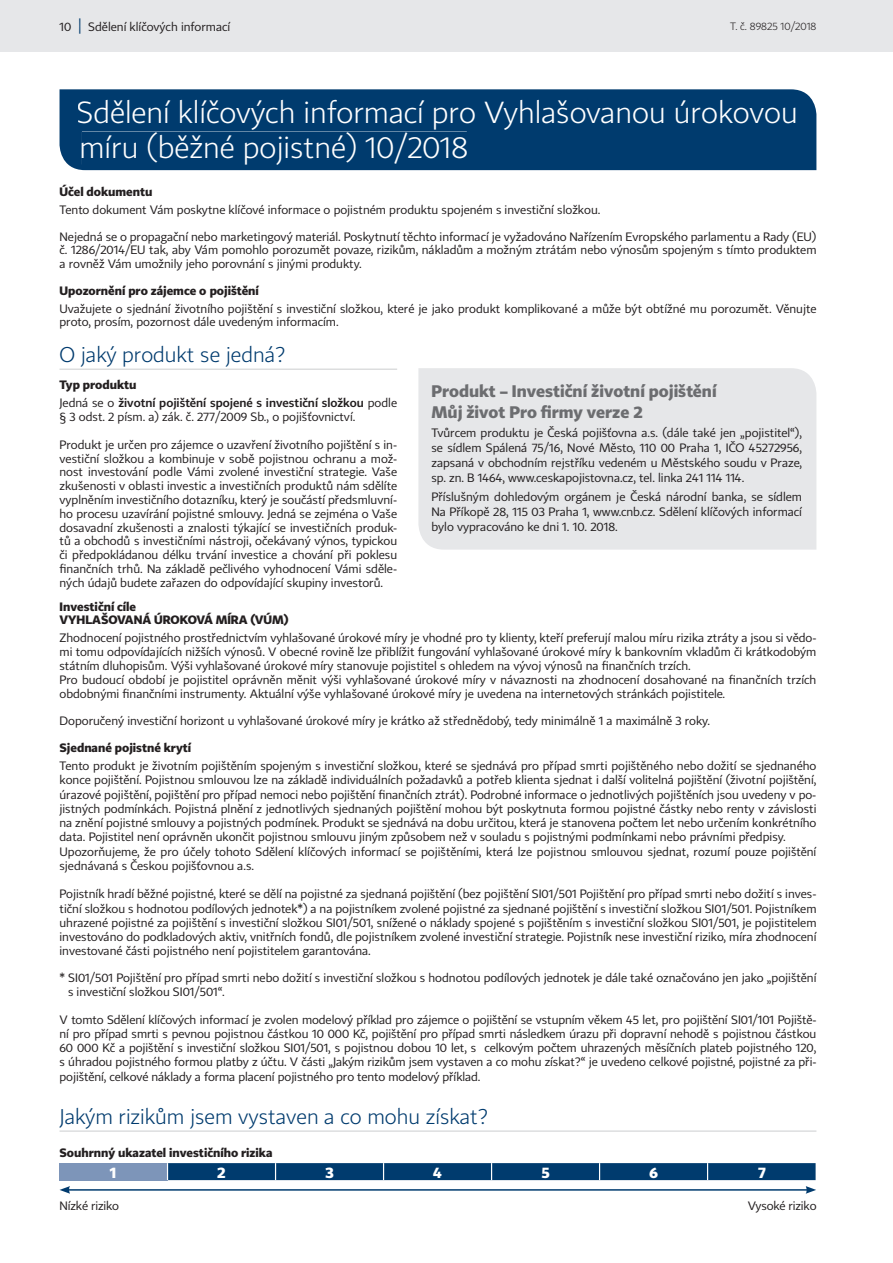
<style>
.page{position:relative;width:893px;height:1263px;background:#fff}
.page>*{position:absolute;margin:0;border:0;box-sizing:border-box;transform-origin:0 0}
.t1{font:30px/34.5px "CP Light";color:#fff}
.t2{font:21px "CP Light";color:#003b6e}
.t3{font:700 16.5px/21px "CP";color:#6c6d70}
.t4{font:700 15px "CP";color:#fff}
.t5{font:12px/14.2px "CP";color:#231f20;text-align:justify}
.t6{font:700 12px/13.5px "CP";color:#231f20}
.t7{font:700 12px "CP Light";color:#231f20}
.t8{font:10.5px "CP Light";color:#231f20}
.s1{font-size:15px;color:#003b6e}
.s2{font-family:"CP";font-weight:400}
</style>
<div class="page">
<div style="left:0;top:0;width:893px;height:51px;background:#e6e7e9"></div>
<hr style="left:60px;top:369px;width:337px;height:1px;background:#d1d2d4">
<hr style="left:60px;top:1130px;width:756px;height:2px;background:#d1d2d4">
<div style="left:60px;top:89px;width:756px;height:81px;background:#003b6e"></div>
<div style="left:78px;top:100px;width:720px;height:30px;background:#003b6e"></div>
<div style="left:82px;top:132px;width:385px;height:32px;background:#003b6e"></div>
<div style="left:60px;top:1163px;width:108px;height:17px;background:#7d95b9"></div>
<svg style="left:167px;top:1163px;width:649px;height:17px;background:#043e70"></svg>
<hr style="left:68px;top:1189px;width:740px;height:2px;background:#003b6e">
<svg style="left:60px;top:1186px;width:10px;height:8px"></svg>
<svg style="left:806px;top:1186px;width:10px;height:8px"></svg>
<div style="left:418px;top:368px;width:398px;height:182px;background:#e6e7e9"></div>
<p class="t5" style="left:60px;top:20px;width:172px">10 <span class="s1">|</span> Sdělení klíčových informací</p>
<p class="t8" style="left:730px;top:20px;width:88px">T. č. 89825 10/2018</p>
<h1 class="t1" style="left:77px;top:95px;width:723px">Sdělení klíčových informací pro Vyhlašovanou úrokovou míru (běžné pojistné) 10/2018</h1>
<p class="t6" style="left:60px;top:185px;width:95px">Účel dokumentu</p>
<p class="t5" style="left:60px;top:202px;width:542px">Tento dokument Vám poskytne klíčové informace o pojistném produktu spojeném s investiční složkou.</p>
<p class="t5" style="left:60px;top:230px;width:758px;line-height:13.5px">Nejedná se o propagační nebo marketingový materiál. Poskytnutí těchto informací je vyžadováno Nařízením Evropského parlamentu a Rady (EU) č. 1286/2014/EU tak, aby Vám pomohlo porozumět povaze, rizikům, nákladům a možným ztrátám nebo výnosům spojeným s tímto produktem a rovněž Vám umožnily jeho porovnání s jinými produkty.</p>
<p class="t6" style="left:60px;top:284px;width:201px">Upozornění pro zájemce o pojištění</p>
<p class="t5" style="left:60px;top:302px;width:758px;line-height:13.5px">Uvažujete o sjednání životního pojištění s investiční složkou, které je jako produkt komplikované a může být obtížné mu porozumět. Věnujte proto, prosím, pozornost dále uvedeným informacím.</p>
<h2 class="t2" style="left:60px;top:342px;width:227px">O jaký produkt se jedná?</h2>
<p class="t6" style="left:60px;top:378px;width:79px">Typ produktu</p>
<p class="t7" style="left:60px;top:396px;width:339px"><span class="s2">Jedná se o</span> životní pojištění spojené s investiční složkou <span class="s2">podle</span></p>
<p class="t5" style="left:60px;top:410px;width:297px">§ 3 odst. 2 písm. a) zák. č. 277/2009 Sb., o pojišťovnictví.</p>
<p class="t5" style="left:60px;top:438px;width:339px;line-height:13.8px">Produkt je určen pro zájemce o uzavření životního pojištění s in&shy;vestiční složkou a kombinuje v sobě pojistnou ochranu a mož&shy;nost investování podle Vámi zvolené investiční strategie. Vaše zkušenosti v oblasti investic a investičních produktů nám sdělíte vyplněním investičního dotazníku, který je součástí předsmluvní&shy;ho procesu uzavírání pojistné smlouvy. Jedná se zejména o Vaše dosavadní zkušenosti a znalosti týkající se investičních produk&shy;tů a obchodů s investičními nástroji, očekávaný výnos, typickou či předpokládanou délku trvání investice a chování při poklesu finančních trhů. Na základě pečlivého vyhodnocení Vámi sděle&shy;ných údajů budete zařazen do odpovídající skupiny investorů.</p>
<p class="t6" style="left:60px;top:600px;width:231px">Investiční cíle<br>VYHLAŠOVANÁ ÚROKOVÁ MÍRA (VÚM)</p>
<p class="t5" style="left:60px;top:631px;width:758px;line-height:13.8px;text-align:left">Zhodnocení pojistného prostřednictvím vyhlašované úrokové míry je vhodné pro ty klienty, kteří preferují malou míru rizika ztráty a jsou si vědo&shy;mi tomu odpovídajících nižších výnosů. V obecné rovině lze přiblížit fungování vyhlašované úrokové míry k bankovním vkladům či krátkodobým státním dluhopisům. Výši vyhlašované úrokové míry stanovuje pojistitel s ohledem na vývoj výnosů na finančních trzích.<br>Pro budoucí období je pojistitel oprávněn měnit výši vyhlašované úrokové míry v návaznosti na zhodnocení dosahované na finančních trzích obdobnými finančními instrumenty. Aktuální výše vyhlašované úrokové míry je uvedena na internetových stránkách pojistitele.</p>
<p class="t5" style="left:60px;top:713px;width:652px">Doporučený investiční horizont u vyhlašované úrokové míry je krátko až střednědobý, tedy minimálně 1 a maximálně 3 roky.</p>
<p class="t6" style="left:60px;top:740px;width:133px">Sjednané pojistné krytí</p>
<p class="t5" style="left:60px;top:759px;width:758px;text-align:left">Tento produkt je životním pojištěním spojeným s investiční složkou, které se sjednává pro případ smrti pojištěného nebo dožití se sjednaného konce pojištění. Pojistnou smlouvou lze na základě individuálních požadavků a potřeb klienta sjednat i další volitelná pojištění (životní pojištění, úrazové pojištění, pojištění pro případ nemoci nebo pojištění finančních ztrát). Podrobné informace o jednotlivých pojištěních jsou uvedeny v po&shy;jistných podmínkách. Pojistná plnění z jednotlivých sjednaných pojištění mohou být poskytnuta formou pojistné částky nebo renty v závislosti na znění pojistné smlouvy a pojistných podmínek. Produkt se sjednává na dobu určitou, která je stanovena počtem let nebo určením konkrétního data. Pojistitel není oprávněn ukončit pojistnou smlouvu jiným způsobem než v souladu s pojistnými podmínkami nebo právními předpisy.<br>Upozorňujeme, že pro účely tohoto Sdělení klíčových informací se pojištěními, která lze pojistnou smlouvou sjednat, rozumí pouze pojištění sjednávaná s Českou pojišťovnou a.s.</p>
<p class="t5" style="left:60px;top:887px;width:758px">Pojistník hradí běžné pojistné, které se dělí na pojistné za sjednaná pojištění (bez pojištění SI01/501 Pojištění pro případ smrti nebo dožití s inves&shy;tiční složkou s hodnotou podílových jednotek*) a na pojistníkem zvolené pojistné za sjednané pojištění s investiční složkou SI01/501. Pojistníkem uhrazené pojistné za pojištění s investiční složkou SI01/501, snížené o náklady spojené s pojištěním s investiční složkou SI01/501, je pojistitelem investováno do podkladových aktiv, vnitřních fondů, dle pojistníkem zvolené investiční strategie. Pojistník nese investiční riziko, míra zhodnocení investované části pojistného není pojistitelem garantována.</p>
<p class="t5" style="left:68px;top:971px;width:750px;line-height:13.5px;text-indent:-9px">* SI01/501 Pojištění pro případ smrti nebo dožití s investiční složkou s hodnotou podílových jednotek je dále také označováno jen jako „pojištění s investiční složkou SI01/501“.</p>
<p class="t5" style="left:60px;top:1012px;width:758px">V tomto Sdělení klíčových informací je zvolen modelový příklad pro zájemce o pojištění se vstupním věkem 45 let, pro pojištění SI01/101 Pojiště&shy;ní pro případ smrti s pevnou pojistnou částkou 10 000 Kč, pojištění pro případ smrti následkem úrazu při dopravní nehodě s pojistnou částkou 60 000 Kč a pojištění s investiční složkou SI01/501, s pojistnou dobou 10 let, s celkovým počtem uhrazených měsíčních plateb pojistného 120, s úhradou pojistného formou platby z účtu. V části „Jakým rizikům jsem vystaven a co mohu získat?“ je uvedeno celkové pojistné, pojistné za při&shy;pojištění, celkové náklady a forma placení pojistného pro tento modelový příklad.</p>
<h2 class="t2" style="left:60px;top:1104px;width:430px">Jakým rizikům jsem vystaven a co mohu získat?</h2>
<p class="t6" style="left:60px;top:1145px;width:214px">Souhrnný ukazatel investičního rizika</p>
<p class="t4" style="left:110px;top:1163px;width:8px">1</p>
<p class="t4" style="left:217px;top:1163px;width:10px">2</p>
<p class="t4" style="left:325px;top:1163px;width:10px">3</p>
<p class="t4" style="left:433px;top:1163px;width:10px">4</p>
<p class="t4" style="left:541px;top:1163px;width:10px">5</p>
<p class="t4" style="left:649px;top:1163px;width:10px">6</p>
<p class="t4" style="left:758px;top:1163px;width:9px">7</p>
<p class="t5" style="left:60px;top:1198px;width:61px">Nízké riziko</p>
<p class="t5" style="left:748px;top:1198px;width:70px">Vysoké riziko</p>
<h3 class="t3" style="left:431px;top:380px;width:287px">Produkt – Investiční životní pojištění<br>Můj život Pro firmy verze 2</h3>
<p class="t5" style="left:431px;top:425px;width:372px;line-height:15px">Tvůrcem produktu je Česká pojišťovna a.s. (dále také jen „pojistitel“), se sídlem Spálená 75/16, Nové Město, 110 00 Praha 1, IČO 45272956, zapsaná v obchodním rejstříku vedeném u Městského soudu v Praze, sp. zn. B 1464, www.ceskapojistovna.cz, tel. linka 241 114 114.</p>
<p class="t5" style="left:431px;top:489px;width:372px;line-height:15px">Příslušným dohledovým orgánem je Česká národní banka, se sídlem Na Příkopě 28, 115 03 Praha 1, www.cnb.cz. Sdělení klíčových informací bylo vypracováno ke dni 1. 10. 2018.</p>
</div>
